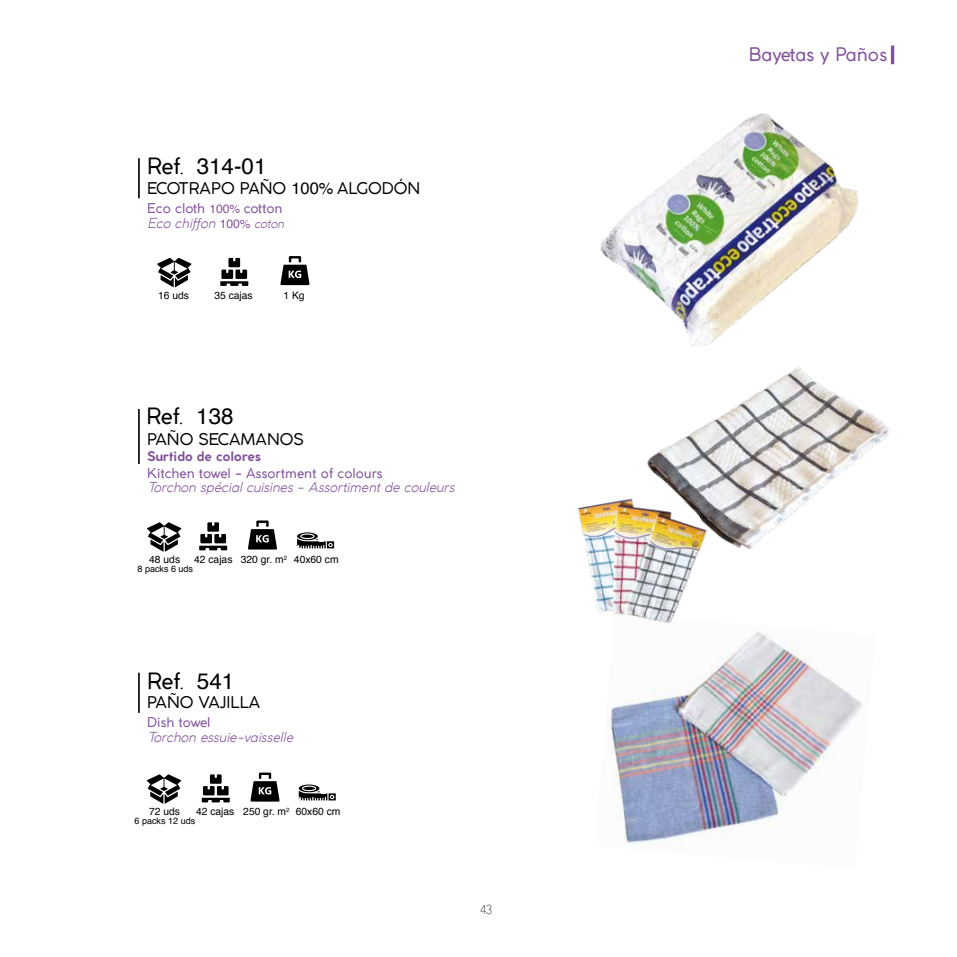
<style>
.page{position:relative;width:957px;height:957px;background:#fff}
.page>*{position:absolute;margin:0;border:0;box-sizing:border-box;transform-origin:0 0}
.t1{font:22.38px "Coco Gothic";letter-spacing:-.015em;color:#000}
.t2{font:22.38px "Helvetica";color:#000}
.t3{font:18.75px "Coco Gothic";color:#82529c}
.t4{font:16.12px "Coco Gothic";color:#000}
.t5{font:15px "Minimal";color:#000}
.t6{font:13.5px/14.9px "Coco Gothic";color:#82529c}
.t7{font:italic 300 13.5px "Coco Gothic";color:#82529c}
.t8{font:700 13.25px "Coco Gothic";color:#82529c}
.t9{font:10.25px "Helvetica";color:#000}
.t10{font:9px "Helvetica";color:#000}
.s1{font-family:"Coco Gothic"}
.s2{font-family:"Moon 2.0"}
.s3{font-family:"Helvetica";font-size:16.5px}
.s4{font-family:"Helvetica";font-size:12.12px}
.s5{font-weight:300;font-style:italic}
.s6{font-weight:300;font-style:italic;font-size:12.12px}
.s7{font-family:"Helvetica"}
</style>
<div class="page">
<hr style="left:891px;top:46px;width:3px;height:18px;background:#82529c">
<hr style="left:138px;top:158px;width:2px;height:40px;background:#000">
<svg style="left:157px;top:258px;width:35px;height:29px"></svg>
<svg style="left:220px;top:258px;width:28px;height:28px"></svg>
<svg style="left:280px;top:256px;width:29px;height:29px"></svg>
<hr style="left:138px;top:673px;width:2px;height:40px;background:#000">
<svg style="left:298px;top:783px;width:38px;height:18px"></svg>
<svg style="left:147px;top:774px;width:34px;height:29px"></svg>
<svg style="left:202px;top:774px;width:28px;height:28px"></svg>
<svg style="left:250px;top:772px;width:30px;height:29px"></svg>
<img style="left:607px;top:632px;width:255px;height:217px">
<hr style="left:138px;top:409px;width:2px;height:55px;background:#000">
<svg style="left:296px;top:531px;width:39px;height:18px"></svg>
<svg style="left:147px;top:522px;width:34px;height:29px"></svg>
<svg style="left:199px;top:522px;width:28px;height:28px"></svg>
<svg style="left:248px;top:520px;width:29px;height:29px"></svg>
<img style="left:600px;top:113px;width:259px;height:234px">
<img style="left:647px;top:367px;width:243px;height:182px">
<img style="left:577px;top:497px;width:131px;height:127px">
<h1 class="t2" style="left:147px;top:149px;width:121px"><span class="s1">Ref</span><span class="s2">.</span> 314-01</h1>
<p class="t4" style="left:147px;top:176px;width:275px">ECOTRAPO PAÑO <span class="s3">100%</span> ALGODÓN</p>
<p class="t6" style="left:147px;top:200px;width:138px">Eco cloth <span class="s4">100%</span> cotton<br><span class="s5">Eco chiffon</span> <span class="s4">100%</span> <span class="s6">coton</span></p>
<p class="t9" style="left:158px;top:287px;width:32px">16 uds</p>
<p class="t9" style="left:214px;top:287px;width:40px">35 cajas</p>
<p class="t9" style="left:283px;top:287px;width:23px">1 Kg</p>
<h1 class="t1" style="left:146px;top:399px;width:89px">Ref<span class="s2">.</span> <span class="s7">138</span></h1>
<p class="t4" style="left:147px;top:426px;width:158px">PAÑO SECAMANOS</p>
<p class="t8" style="left:147px;top:446px;width:115px">Surtido de colores</p>
<p class="t6" style="left:147px;top:465px;width:237px">Kitchen towel - Assortment of colours</p>
<p class="t7" style="left:147px;top:477px;width:309px">Torchon spécial cuisines - Assortiment de couleurs</p>
<p class="t9" style="left:241px;top:552px;width:48px">320 gr. m<sup>2</sup></p>
<p class="t9" style="left:149px;top:552px;width:32px">48 uds</p>
<p class="t9" style="left:194px;top:552px;width:40px">42 cajas</p>
<p class="t9" style="left:294px;top:552px;width:46px">40x60 cm</p>
<p class="t10" style="left:137px;top:562px;width:57px">8 packs 6 uds</p>
<h1 class="t1" style="left:147px;top:663px;width:89px">Ref<span class="s2">.</span> <span class="s7">541</span></h1>
<p class="t4" style="left:147px;top:690px;width:115px">PAÑO VAJILLA</p>
<p class="t6" style="left:147px;top:715px;width:65px">Dish towel</p>
<p class="t7" style="left:147px;top:727px;width:147px">Torchon essuie-vaisselle</p>
<p class="t9" style="left:243px;top:804px;width:48px">250 gr. m<sup>2</sup></p>
<p class="t9" style="left:149px;top:804px;width:32px">72 uds</p>
<p class="t9" style="left:196px;top:804px;width:40px">42 cajas</p>
<p class="t9" style="left:296px;top:804px;width:46px">60x60 cm</p>
<p class="t10" style="left:135px;top:814px;width:62px">6 packs 12 uds</p>
<p class="t5" style="left:480px;top:903px;width:13px">43</p>
<h2 class="t3" style="left:749px;top:40px;width:140px">Bayetas y Paños</h2>
</div>
